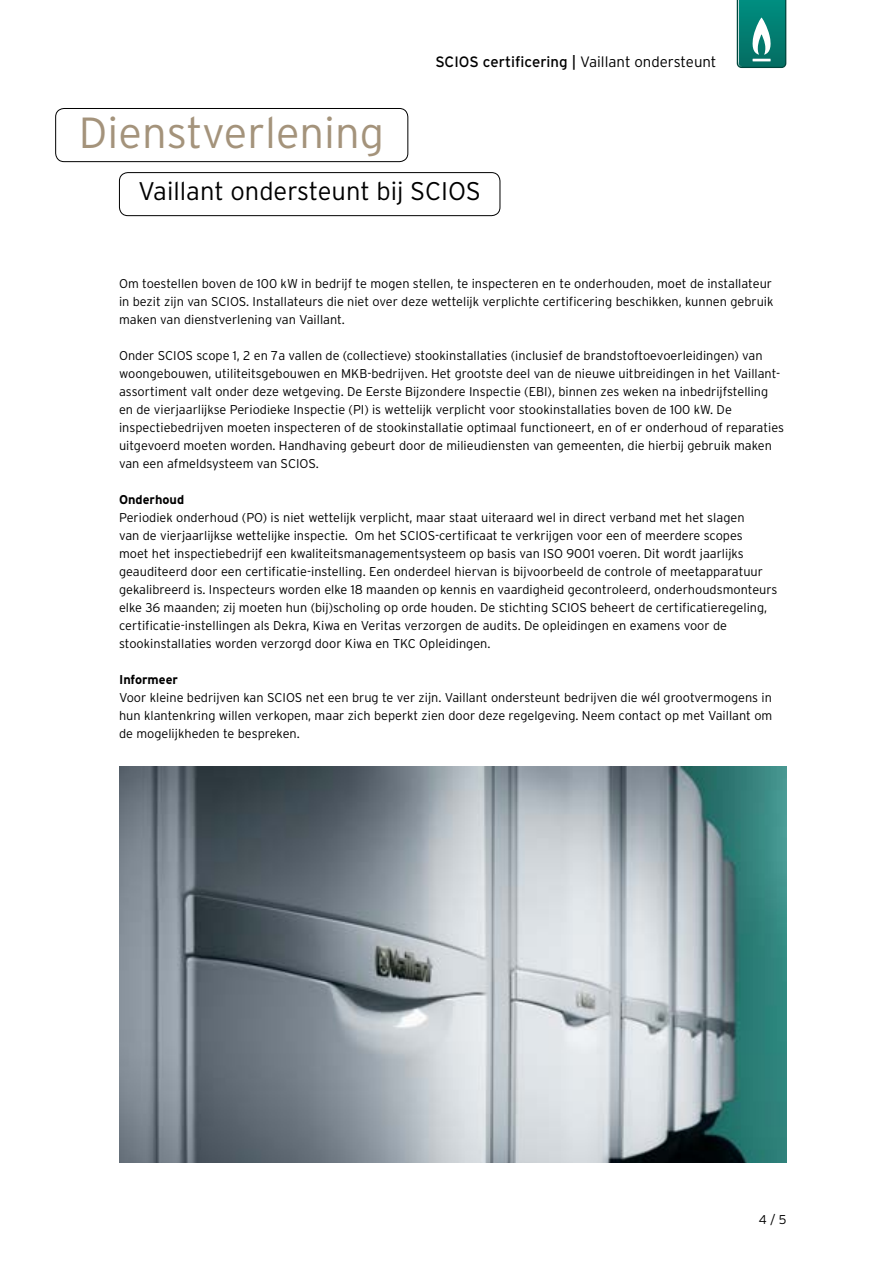
<style>
.page{position:relative;width:893px;height:1263px;background:#fff}
.page>*{position:absolute;margin:0;border:0;box-sizing:border-box;transform-origin:0 0}
.t1{font:300 43.5px "Interstate OT";color:#a4937b}
.t2{font:300 25.5px "Interstate OT";color:#000}
.t3{font:15px "Interstate OT";color:#000}
.t4{font:300 12.75px/18px "Interstate OT";color:#000;text-align:justify}
.t5{font:700 12.75px "Interstate OT";color:#000}
.s1{font-weight:300}
</style>
<div class="page">
<svg style="left:737px;top:0;width:49px;height:68px;background:#258c82"></svg>
<div style="left:55px;top:108px;width:353px;height:54px;border:1px solid #000;border-radius:9px"></div>
<div style="left:119px;top:172px;width:381px;height:44px;border:1px solid #000;border-radius:9px"></div>
<img style="left:119px;top:767px;width:668px;height:396px">
<p class="t3" style="left:435px;top:53px;width:283px">SCIOS certificering | <span class="s1">Vaillant ondersteunt</span></p>
<h1 class="t1" style="left:79px;top:108px;width:307px">Dienstverlening</h1>
<h2 class="t2" style="left:138px;top:177px;width:344px">Vaillant ondersteunt bij SCIOS</h2>
<p class="t4" style="left:119px;top:274px;width:656px">Om toestellen boven de 100 kW in bedrijf te mogen stellen, te inspecteren en te onderhouden, moet de installateur in bezit zijn van SCIOS. Installateurs die niet over deze wettelijk verplichte certificering beschikken, kunnen gebruik maken van dienstverlening van Vaillant.</p>
<p class="t4" style="left:119px;top:346px;width:667px;text-align:left">Onder SCIOS scope 1, 2 en 7a vallen de (collectieve) stookinstallaties (inclusief de brandstoftoevoerleidingen) van woongebouwen, utiliteitsgebouwen en MKB-bedrijven. Het grootste deel van de nieuwe uitbreidingen in het Vaillant&shy;assortiment valt onder deze wetgeving. De Eerste Bijzondere Inspectie (EBI), binnen zes weken na inbedrijfstelling en de vierjaarlijkse Periodieke Inspectie (PI) is wettelijk verplicht voor stookinstallaties boven de 100 kW. De inspectiebedrijven moeten inspecteren of de stookinstallatie optimaal functioneert, en of er onderhoud of reparaties uitgevoerd moeten worden. Handhaving gebeurt door de milieudiensten van gemeenten, die hierbij gebruik maken van een afmeldsysteem van SCIOS.</p>
<p class="t5" style="left:119px;top:492px;width:67px">Onderhoud</p>
<p class="t4" style="left:119px;top:508px;width:660px;text-align:left">Periodiek onderhoud (PO) is niet wettelijk verplicht, maar staat uiteraard wel in direct verband met het slagen<br>van de vierjaarlijkse wettelijke inspectie. Om het SCIOS-certificaat te verkrijgen voor een of meerdere scopes<br>moet het inspectiebedrijf een kwaliteitsmanagementsysteem op basis van ISO 9001 voeren. Dit wordt jaarlijks geauditeerd door een certificatie-instelling. Een onderdeel hiervan is bijvoorbeeld de controle of meetapparatuur gekalibreerd is. Inspecteurs worden elke 18 maanden op kennis en vaardigheid gecontroleerd, onderhoudsmonteurs elke 36 maanden; zij moeten hun (bij)scholing op orde houden. De stichting SCIOS beheert de certificatieregeling, certificatie-instellingen als Dekra, Kiwa en Veritas verzorgen de audits. De opleidingen en examens voor de stookinstallaties worden verzorgd door Kiwa en TKC Opleidingen.</p>
<p class="t5" style="left:119px;top:672px;width:60px">Informeer</p>
<p class="t4" style="left:119px;top:688px;width:655px">Voor kleine bedrijven kan SCIOS net een brug te ver zijn. Vaillant ondersteunt bedrijven die wél grootvermogens in hun klantenkring willen verkopen, maar zich beperkt zien door deze regelgeving. Neem contact op met Vaillant om de mogelijkheden te bespreken.</p>
<p class="t4" style="left:759px;top:1210px;width:29px">4 / 5</p>
</div>
